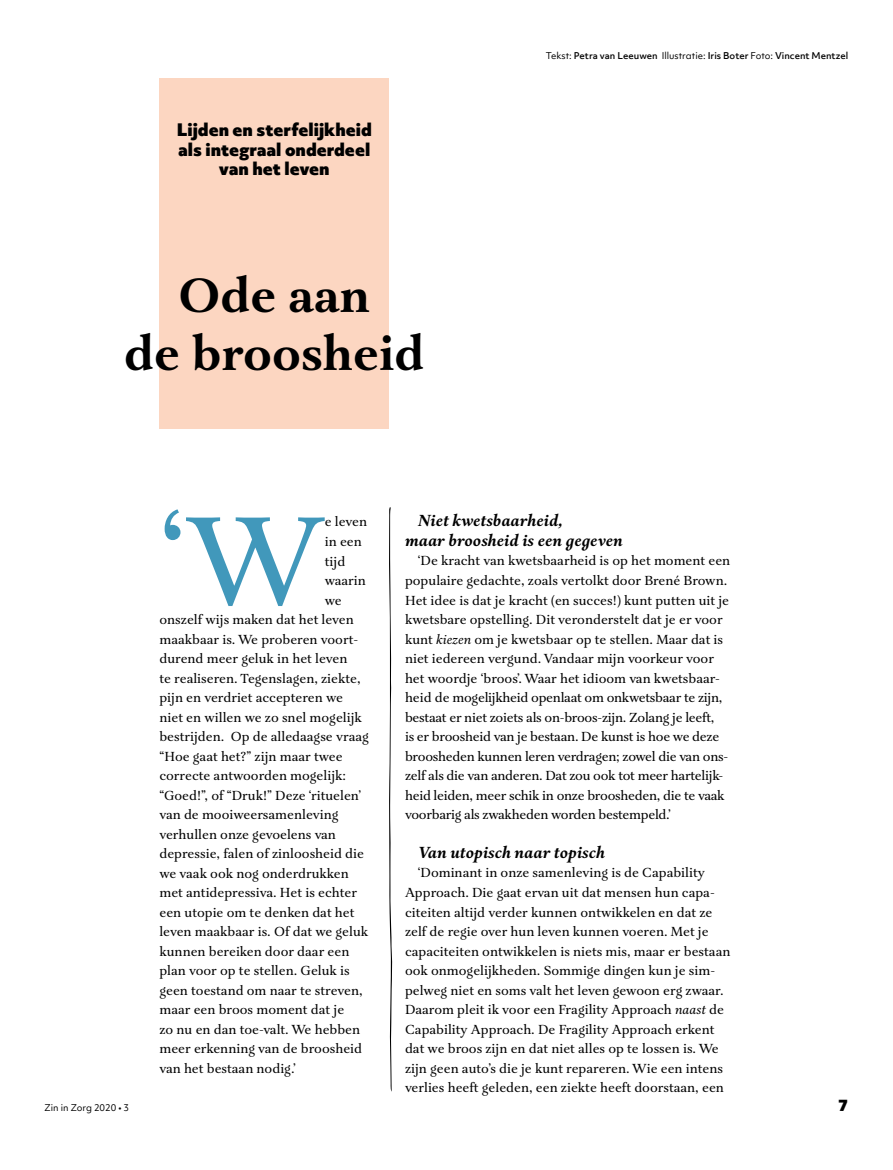
<style>
.page{position:relative;width:893px;height:1170px;background:#fff}
.page>*{position:absolute;margin:0;border:0;box-sizing:border-box;transform-origin:0 0}
.t1{font:129px "Aria Text G2";color:#4198bb}
.t2{font:700 49.5px/58.5px "Aria Text G2";color:#000;text-align:center}
.t3{font:italic 700 16.5px/19.5px "Aria Text G2";color:#000}
.t4{font:900 16.5px/19.5px "Objektiv Mk 3";color:#000;text-align:center}
.t5{font:900 15px "Objektiv Mk 3";color:#000}
.t6{font:13.5px/19.5px "Aria Text G2";color:#000}
.t7{font:13.5px/19.5px "Aria Text G2";letter-spacing:-.02em;color:#000}
.t8{font:500 9px "Objektiv Mk 3";color:#000}
.t9{font:9px "Objektiv Mk 1";color:#000}
.s1{font-family:"Objektiv Mk 1";font-weight:400}
.s2{font-style:italic}
</style>
<div class="page">
<svg style="left:389px;top:507px;width:3px;height:584px"></svg>
<div style="left:159px;top:78px;width:230px;height:351px;background:#fcd6c1"></div>
<p class="t4" style="left:177px;top:120px;width:197px">Lijden en sterfelijkheid als integraal onderdeel van het leven</p>
<h2 class="t2" style="left:124px;top:269px;width:302px">Ode aan<br>de broosheid</h2>
<p class="t8" style="left:546px;top:49px;width:304px"><span class="s1">Tekst:</span> Petra van Leeuwen <span class="s1">Illustratie:</span> Iris Boter <span class="s1">Foto:</span> Vincent Mentzel</p>
<h1 class="t1" style="left:159px;top:484px;width:167px">‘W</h1>
<p class="t6" style="left:325px;top:513px;width:44px">e leven</p>
<p class="t6" style="left:325px;top:532px;width:39px">in een</p>
<p class="t6" style="left:325px;top:552px;width:22px">tijd</p>
<p class="t6" style="left:325px;top:571px;width:43px">waarin</p>
<p class="t6" style="left:325px;top:591px;width:18px">we</p>
<p class="t6" style="left:159px;top:610px;width:196px">onszelf wijs maken dat het leven</p>
<p class="t6" style="left:159px;top:630px;width:200px">maakbaar is. We proberen voort-</p>
<p class="t6" style="left:159px;top:649px;width:189px">durend meer geluk in het leven</p>
<p class="t6" style="left:159px;top:669px;width:203px">te realiseren. Tegenslagen, ziekte,</p>
<p class="t6" style="left:159px;top:688px;width:185px">pijn en verdriet accepteren we</p>
<p class="t6" style="left:159px;top:708px;width:204px">niet en willen we zo snel mogelijk</p>
<p class="t6" style="left:159px;top:727px;width:211px">bestrijden. Op de alledaagse vraag</p>
<p class="t6" style="left:159px;top:747px;width:185px">“Hoe gaat het?” zijn maar twee</p>
<p class="t6" style="left:159px;top:766px;width:188px">correcte antwoorden mogelijk:</p>
<p class="t6" style="left:159px;top:786px;width:203px">“Goed!”, of “Druk!” Deze ‘rituelen’</p>
<p class="t6" style="left:159px;top:805px;width:181px">van de mooiweersamenleving</p>
<p class="t6" style="left:159px;top:825px;width:178px">verhullen onze gevoelens van</p>
<p class="t6" style="left:159px;top:844px;width:206px">depressie, falen of zinloosheid die</p>
<p class="t6" style="left:159px;top:864px;width:191px">we vaak ook nog onderdrukken</p>
<p class="t6" style="left:159px;top:883px;width:199px">met antidepressiva. Het is echter</p>
<p class="t6" style="left:159px;top:903px;width:197px">een utopie om te denken dat het</p>
<p class="t6" style="left:159px;top:922px;width:210px">leven maakbaar is. Of dat we geluk</p>
<p class="t6" style="left:159px;top:942px;width:191px">kunnen bereiken door daar een</p>
<p class="t6" style="left:159px;top:961px;width:192px">plan voor op te stellen. Geluk is</p>
<p class="t6" style="left:159px;top:981px;width:205px">geen toestand om naar te streven,</p>
<p class="t6" style="left:159px;top:1000px;width:186px">maar een broos moment dat je</p>
<p class="t6" style="left:159px;top:1019px;width:202px">zo nu en dan toe-valt. We hebben</p>
<p class="t6" style="left:159px;top:1039px;width:204px">meer erkenning van de broosheid</p>
<p class="t6" style="left:159px;top:1058px;width:138px">van het bestaan nodig.’</p>
<p class="t3" style="left:405px;top:512px;width:219px;text-indent:13px">Niet kwetsbaarheid,<br>maar broosheid is een gegeven</p>
<p class="t7" style="left:405px;top:552px;width:327px;text-indent:13px">‘De kracht van kwetsbaarheid is op het moment een populaire gedachte, zoals vertolkt door Brené Brown.<br>Het idee is dat je kracht (en succes!) kunt putten uit je kwetsbare opstelling. Dit veronderstelt dat je er voor kunt <span class="s2">kiezen</span> om je kwetsbaar op te stellen. Maar dat is niet iedereen vergund. Vandaar mijn voorkeur voor het woordje ‘broos’. Waar het idioom van kwetsbaar&shy;heid de mogelijkheid openlaat om onkwetsbaar te zijn, bestaat er niet zoiets als on-broos-zijn. Zolang je leeft,<br>is er broosheid van je bestaan. De kunst is hoe we deze broosheden kunnen leren verdragen; zowel die van ons&shy;zelf als die van anderen. Dat zou ook tot meer hartelijk&shy;heid leiden, meer schik in onze broosheden, die te vaak voorbarig als zwakheden worden bestempeld.’</p>
<p class="t3" style="left:418px;top:843px;width:189px">Van utopisch naar topisch</p>
<p class="t6" style="left:405px;top:863px;width:327px;text-indent:13px">‘Dominant in onze samenleving is de Capability Approach. Die gaat ervan uit dat mensen hun capa&shy;citeiten altijd verder kunnen ontwikkelen en dat ze zelf de regie over hun leven kunnen voeren. Met je capaciteiten ontwikkelen is niets mis, maar er bestaan ook onmogelijkheden. Sommige dingen kun je sim&shy;pelweg niet en soms valt het leven gewoon erg zwaar.<br>Daarom pleit ik voor een Fragility Approach <span class="s2">naast</span> de Capability Approach. De Fragility Approach erkent dat we broos zijn en dat niet alles op te lossen is. We zijn geen auto’s die je kunt repareren. Wie een intens verlies heeft geleden, een ziekte heeft doorstaan, een</p>
<p class="t9" style="left:45px;top:1101px;width:86px">Zin in Zorg 2020 • 3</p>
<p class="t5" style="left:838px;top:1094px;width:12px">7</p>
</div>
